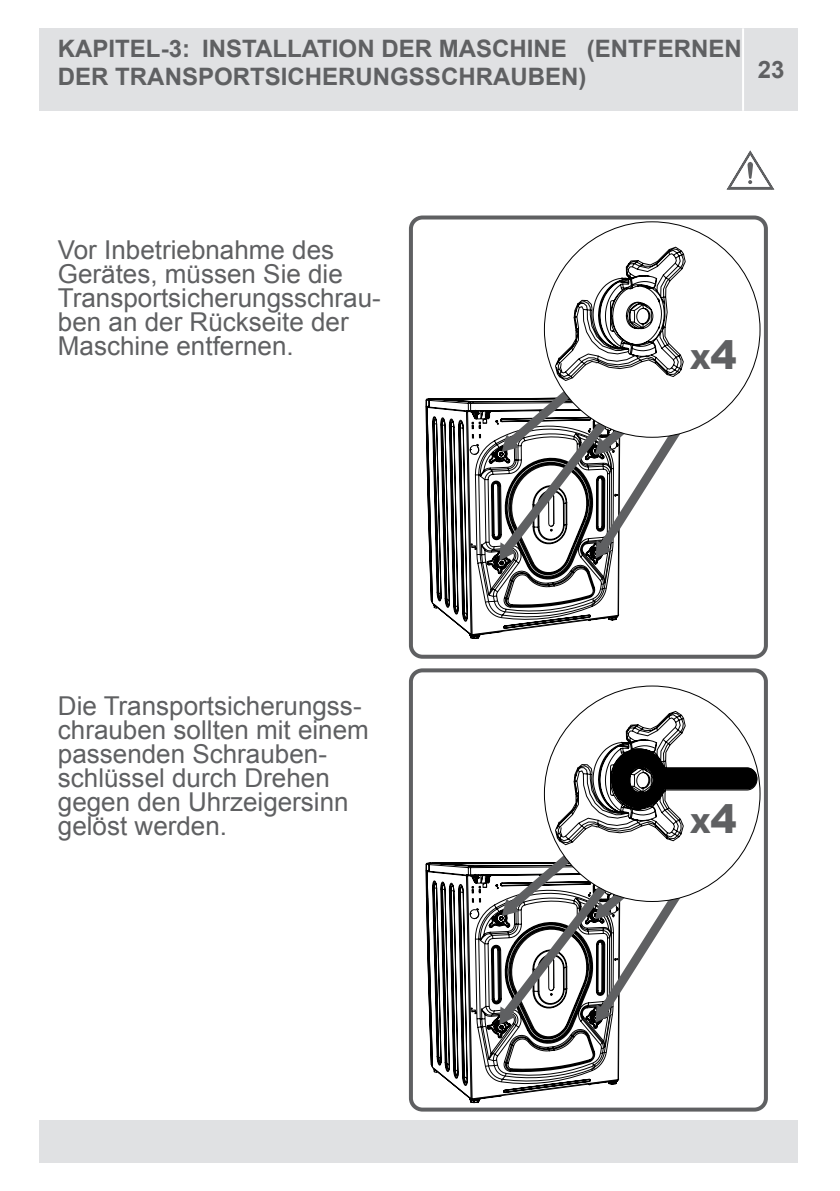
<style>
.page{position:relative;width:840px;height:1191px;background:#fff}
.page>*{position:absolute;margin:0;border:0;box-sizing:border-box;transform-origin:0 0}
.t1{font:900 39.4px "Arial";color:#5f6062}
.t2{font:900 26.2px "Arial";color:#5f6062}
.t3{font:26px/24px "Arial";color:#5f6062}
.t4{font:700 24px/28.8px "Arial";color:#5f6062}
</style>
<div class="page">
<div style="left:40px;top:1120px;width:757px;height:42px;background:#e0e1e3"></div>
<div style="left:40px;top:28px;width:757px;height:83px;background:#e0e1e3"></div>
<hr style="left:741px;top:28px;width:2px;height:83px;background:#fff">
<svg style="left:425px;top:869px;width:195px;height:243px"></svg>
<svg style="left:425px;top:405px;width:195px;height:254px"></svg>
<svg style="left:458px;top:398px;width:162px;height:248px"></svg>
<svg style="left:432px;top:899px;width:26px;height:206px"></svg>
<svg style="left:432px;top:435px;width:188px;height:206px"></svg>
<svg style="left:499px;top:397px;width:179px;height:163px"></svg>
<svg style="left:554px;top:685px;width:206px;height:140px"></svg>
<svg style="left:543px;top:221px;width:217px;height:217px"></svg>
<svg style="left:458px;top:748px;width:298px;height:358px"></svg>
<div style="left:408px;top:215px;width:359px;height:443px;border:4px solid #5f6062;border-radius:12px"></div>
<div style="left:408px;top:668px;width:359px;height:443px;border:4px solid #5f6062;border-radius:12px"></div>
<svg style="left:726px;top:150px;width:49px;height:40px"></svg>
<p class="t4" style="left:58px;top:35px;width:685px">KAPITEL-3: INSTALLATION DER MASCHINE (ENTFERNEN<br>DER TRANSPORTSICHERUNGSSCHRAUBEN)</p>
<p class="t4" style="left:757px;top:56px;width:28px">23</p>
<p class="t3" style="left:58px;top:238px;width:324px">Vor Inbetriebnahme des<br>Gerätes, müssen Sie die<br>Transportsicherungsschrau&shy;ben an der Rückseite der<br>Maschine entfernen.</p>
<h1 class="t1" style="left:710px;top:326px;width:28px">4</h1>
<p class="t2" style="left:689px;top:340px;width:22px">X</p>
<p class="t3" style="left:58px;top:694px;width:312px">Die Transportsicherungss&shy;chrauben sollten mit einem passenden Schrauben&shy;schlüssel durch Drehen gegen den Uhrzeigersinn gelöst werden.</p>
<h1 class="t1" style="left:710px;top:790px;width:28px">4</h1>
<p class="t2" style="left:689px;top:804px;width:22px">X</p>
</div>
